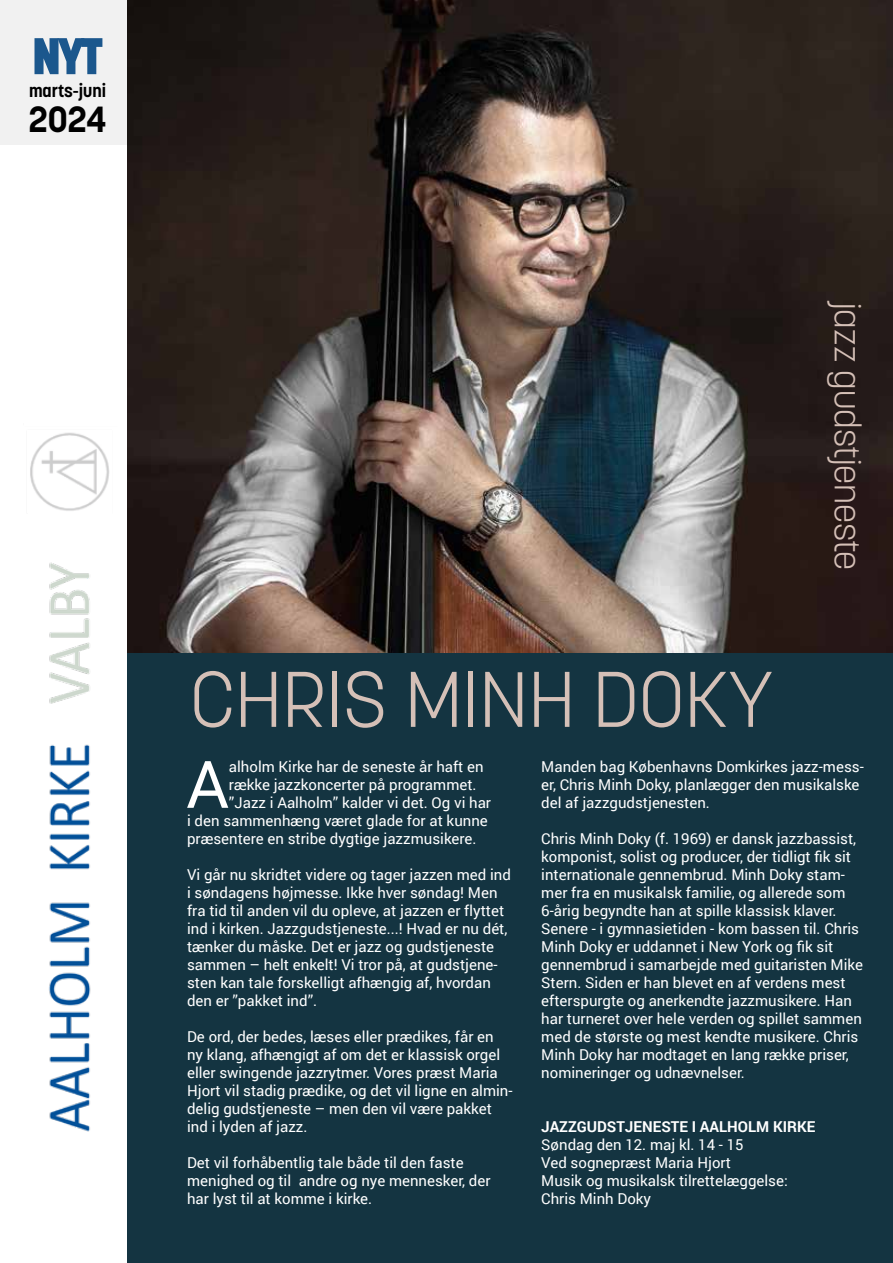
<style>
.page{position:relative;width:893px;height:1263px;background:#fff}
.page>*{position:absolute;margin:0;border:0;box-sizing:border-box;transform-origin:0 0}
.t1{font:300 78px "Korolev";color:#d5c0b7}
.t2{font:65.7px "Roboto";color:#fff}
.t3{font:800 51px "Korolev";color:#1b578d}
.t4{font:300 36px "Korolev";color:#d5c0b7}
.t5{font:700 36px "Korolev";color:#000}
.t6{font:700 18px "Korolev";color:#000}
.t7{font:15px/18px "Roboto";color:#fff}
.t8{font:700 15px "Roboto";color:#fff}
</style>
<div class="page">
<div style="left:0;top:0;width:128px;height:145px;background:#f1f1f1"></div>
<img style="left:30px;top:432px;width:79px;height:700px">
<div style="left:128px;top:512px;width:765px;height:751px;background:#143441"></div>
<img style="left:128px;top:0;width:765px;height:653px">
<h3 class="t3" style="left:31px;top:24px;width:73px">NYT</h3>
<p class="t6" style="left:29px;top:80px;width:79px">marts-juni</p>
<h3 class="t5" style="left:29px;top:97px;width:79px">2024</h3>
<h1 class="t1" style="left:190px;top:650px;width:585px">CHRIS MINH DOKY</h1>
<h3 class="t4" style="left:870px;top:303px;width:269px;rotate:90deg">jazz gudstjeneste</h3>
<h2 class="t2" style="left:186px;top:738px;width:44px">A</h2>
<p class="t7" style="left:229px;top:757px;width:256px">alholm Kirke har de seneste år haft en</p>
<p class="t7" style="left:229px;top:775px;width:249px">række jazzkoncerter på programmet.</p>
<p class="t7" style="left:229px;top:793px;width:264px">”Jazz i Aalholm” kalder vi det. Og vi har</p>
<p class="t7" style="left:187px;top:811px;width:302px">i den sammenhæng været glade for at kunne</p>
<p class="t7" style="left:187px;top:829px;width:291px">præsentere en stribe dygtige jazzmusikere.</p>
<p class="t7" style="left:187px;top:865px;width:325px">Vi går nu skridtet videre og tager jazzen med ind i søndagens højmesse. Ikke hver søndag! Men fra tid til anden vil du opleve, at jazzen er flyttet ind i kirken. Jazzgudstjeneste...! Hvad er nu dét, tænker du måske. Det er jazz og gudstjeneste sammen – helt enkelt! Vi tror på, at gudstjene&shy;sten kan tale forskelligt afhængig af, hvordan den er ”pakket ind”.</p>
<p class="t7" style="left:187px;top:1027px;width:327px">De ord, der bedes, læses eller prædikes, får en ny klang, afhængigt af om det er klassisk orgel eller swingende jazzrytmer. Vores præst Maria Hjort vil stadig prædike, og det vil ligne en almin&shy;delig gudstjeneste – men den vil være pakket ind i lyden af jazz.</p>
<p class="t7" style="left:187px;top:1153px;width:305px">Det vil forhåbentlig tale både til den faste menighed og til andre og nye mennesker, der har lyst til at komme i kirke.</p>
<p class="t7" style="left:541px;top:757px;width:324px">Manden bag Københavns Domkirkes jazz-mess&shy;er, Chris Minh Doky, planlægger den musikalske del af jazzgudstjenesten.</p>
<p class="t7" style="left:541px;top:829px;width:323px">Chris Minh Doky (f. 1969) er dansk jazzbassist, komponist, solist og producer, der tidligt fik sit internationale gennembrud. Minh Doky stam&shy;mer fra en musikalsk familie, og allerede som 6-årig begyndte han at spille klassisk klaver.<br>Senere - i gymnasietiden - kom bassen til. Chris Minh Doky er uddannet i New York og fik sit gennembrud i samarbejde med guitaristen Mike Stern. Siden er han blevet en af verdens mest efterspurgte og anerkendte jazzmusikere. Han har turneret over hele verden og spillet sammen med de største og mest kendte musikere. Chris Minh Doky har modtaget en lang række priser, nomineringer og udnævnelser.</p>
<p class="t8" style="left:541px;top:1116px;width:276px">JAZZGUDSTJENESTE I AALHOLM KIRKE</p>
<p class="t7" style="left:541px;top:1135px;width:248px">Søndag den 12. maj kl. 14 - 15<br>Ved sognepræst Maria Hjort<br>Musik og musikalsk tilrettelæggelse:<br>Chris Minh Doky</p>
</div>
